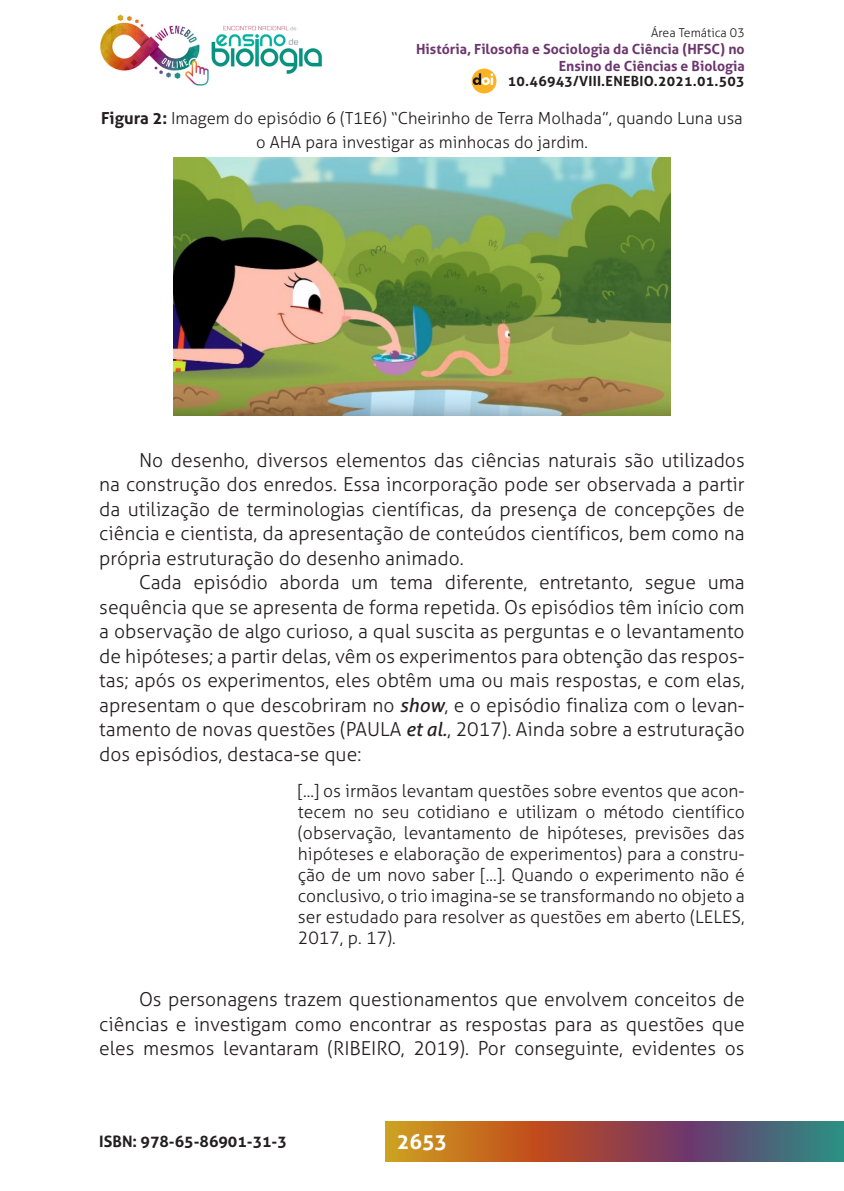
<style>
.page{position:relative;width:844px;height:1191px;background:#fff}
.page>*{position:absolute;margin:0;border:0;box-sizing:border-box;transform-origin:0 0}
.t1{font:700 21px "Aller";color:#fff}
._2_CORPO{font:300 19.25px/24.5px "Aller";color:#231f20;text-align:justify}
._4_CITACAO{font:300 17.5px/21px "Aller";color:#231f20;text-align:justify}
._7_LEGENDAS{font:300 16.62px/24.5px "Aller";color:#231f20;text-align:center}
.t2{font:700 15.75px "Aller";color:#231f20}
.t3{font:700 14px/16.8px "Aller";color:#6c376e;text-align:right}
.t4{font:700 14px "Aller";letter-spacing:.02em;color:#231f20}
.t5{font:300 12.25px "Aller";color:#231f20}
.s1{font-weight:700}
.s2{font-weight:400;font-style:italic}
</style>
<div class="page">
<img style="left:100px;top:14px;width:109px;height:72px">
<img style="left:211px;top:25px;width:111px;height:49px">
<svg style="left:385px;top:1121px;width:458px;height:40px;background:#8d5e49"></svg>
<div style="left:471px;top:69px;width:25px;height:24px;background:#fbb323;border-radius:50%"></div>
<svg style="left:472px;top:73px;width:21px;height:12px"></svg>
<img style="left:174px;top:157px;width:496px;height:259px">
<p class="t5" style="left:651px;top:26px;width:95px">Área Temática 03</p>
<p class="t3" style="left:416px;top:41px;width:330px">História, Filosofia e Sociologia da Ciência (HFSC) no<br>Ensino de Ciências e Biologia</p>
<p class="t4" style="left:508px;top:73px;width:238px">10.46943/VIII.ENEBIO.2021.01.503</p>
<p class="_7_LEGENDAS" style="left:101px;top:106px;width:643px"><span class="s1">Figura 2:</span> Imagem do episódio 6 (T1E6) “Cheirinho de Terra Molhada”, quando Luna usa o AHA para investigar as minhocas do jardim.</p>
<p class="_2_CORPO" style="left:99px;top:448px;width:646px;text-indent:40px">No desenho, diversos elementos das ciências naturais são utilizados na construção dos enredos. Essa incorporação pode ser observada a partir da utilização de terminologias científicas, da presença de concepções de ciência e cientista, da apresentação de conteúdos científicos, bem como na própria estruturação do desenho animado.</p>
<p class="_2_CORPO" style="left:99px;top:570px;width:646px;text-indent:40px">Cada episódio aborda um tema diferente, entretanto, segue uma sequência que se apresenta de forma repetida. Os episódios têm início com a observação de algo curioso, a qual suscita as perguntas e o levantamento de hipóteses; a partir delas, vêm os experimentos para obtenção das respos&shy;tas; após os experimentos, eles obtêm uma ou mais respostas, e com elas, apresentam o que descobriram no <span class="s2">show</span>, e o episódio finaliza com o levan&shy;tamento de novas questões (PAULA <span class="s2">et al.</span>, 2017). Ainda sobre a estruturação dos episódios, destaca-se que:</p>
<p class="_4_CITACAO" style="left:298px;top:780px;width:448px">[...] os irmãos levantam questões sobre eventos que acon&shy;tecem no seu cotidiano e utilizam o método científico (observação, levantamento de hipóteses, previsões das hipóteses e elaboração de experimentos) para a constru&shy;ção de um novo saber [...]. Quando o experimento não é conclusivo, o trio imagina-se se transformando no objeto a ser estudado para resolver as questões em aberto (LELES, 2017, p. 17).</p>
<p class="_2_CORPO" style="left:99px;top:987px;width:646px;text-indent:40px">Os personagens trazem questionamentos que envolvem conceitos de ciências e investigam como encontrar as respostas para as questões que eles mesmos levantaram (RIBEIRO, 2019). Por conseguinte, evidentes os</p>
<p class="t2" style="left:99px;top:1131px;width:189px">ISBN: 978-65-86901-31-3</p>
<p class="t1" style="left:396px;top:1128px;width:52px">2653</p>
</div>
